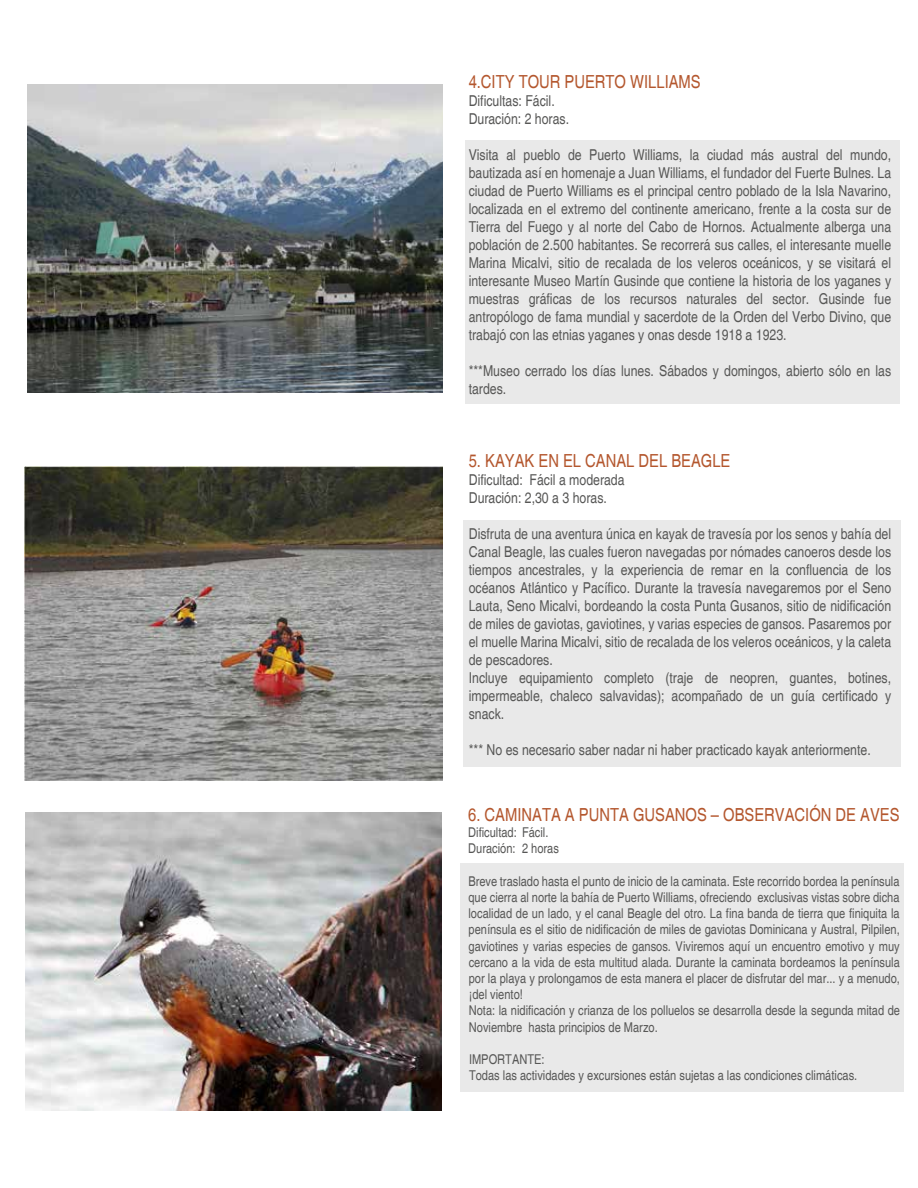
<style>
.page{position:relative;width:918px;height:1188px;background:#fff}
.page>*{position:absolute;margin:0;border:0;box-sizing:border-box;transform-origin:0 0}
.t1{font:condensed 18px "Helvetica";color:#b4572e}
.t2{font:condensed 15px/18px "Helvetica";color:#575756}
.t3{font:condensed 13.5px/16.2px "Helvetica";color:#575756}
</style>
<div class="page">
<div style="left:465px;top:140px;width:434px;height:264px;background:#e9e9e9"></div>
<div style="left:464px;top:520px;width:437px;height:247px;background:#e9e9e9"></div>
<div style="left:461px;top:863px;width:443px;height:229px;background:#e9e9e9"></div>
<img style="left:27px;top:85px;width:415px;height:307px">
<img style="left:26px;top:812px;width:416px;height:299px">
<img style="left:25px;top:467px;width:417px;height:313px">
<p class="t1" style="left:469px;top:71px;width:234px">4.CITY TOUR PUERTO WILLIAMS</p>
<p class="t2" style="left:469px;top:92px;width:102px">Dificultas: Fácil.<br>Duración: 2 horas.</p>
<p class="t2" style="left:469px;top:146px;width:424px;text-align:justify">Visita al pueblo de Puerto Williams, la ciudad más austral del mundo, bautizada así en homenaje a Juan Williams, el fundador del Fuerte Bulnes. La ciudad de Puerto Williams es el principal centro poblado de la Isla Navarino, localizada en el extremo del continente americano, frente a la costa sur de Tierra del Fuego y al norte del Cabo de Hornos. Actualmente alberga una población de 2.500 habitantes. Se recorrerá sus calles, el interesante muelle Marina Micalvi, sitio de recalada de los veleros oceánicos, y se visitará el interesante Museo Martín Gusinde que contiene la historia de los yaganes y muestras gráficas de los recursos naturales del sector. Gusinde fue antropólogo de fama mundial y sacerdote de la Orden del Verbo Divino, que trabajó con las etnias yaganes y onas desde 1918 a 1923.</p>
<p class="t2" style="left:469px;top:362px;width:424px">***Museo cerrado los días lunes. Sábados y domingos, abierto sólo en las tardes.</p>
<p class="t1" style="left:469px;top:450px;width:263px">5. KAYAK EN EL CANAL DEL BEAGLE</p>
<p class="t2" style="left:469px;top:471px;width:157px">Dificultad: Fácil a moderada<br>Duración: 2,30 a 3 horas.</p>
<p class="t2" style="left:469px;top:525px;width:424px">Disfruta de una aventura única en kayak de travesía por los senos y bahía del Canal Beagle, las cuales fueron navegadas por nómades canoeros desde los tiempos ancestrales, y la experiencia de remar en la confluencia de los océanos Atlántico y Pacífico. Durante la travesía navegaremos por el Seno Lauta, Seno Micalvi, bordeando la costa Punta Gusanos, sitio de nidificación de miles de gaviotas, gaviotines, y varias especies de gansos. Pasaremos por el muelle Marina Micalvi, sitio de recalada de los veleros oceánicos, y la caleta de pescadores.<br>Incluye equipamiento completo (traje de neopren, guantes, botines, impermeable, chaleco salvavidas); acompañado de un guía certificado y snack.</p>
<p class="t2" style="left:469px;top:741px;width:404px">*** No es necesario saber nadar ni haber practicado kayak anteriormente.</p>
<p class="t1" style="left:468px;top:804px;width:433px">6. CAMINATA A PUNTA GUSANOS – OBSERVACIÓN DE AVES</p>
<p class="t3" style="left:468px;top:824px;width:92px">Dificultad: Fácil.<br>Duración: 2 horas</p>
<p class="t3" style="left:468px;top:873px;width:433px">Breve traslado hasta el punto de inicio de la caminata. Este recorrido bordea la península que cierra al norte la bahía de Puerto Williams, ofreciendo exclusivas vistas sobre dicha localidad de un lado, y el canal Beagle del otro. La fina banda de tierra que finiquita la península es el sitio de nidificación de miles de gaviotas Dominicana y Austral, Pilpilen, gaviotines y varias especies de gansos. Viviremos aquí un encuentro emotivo y muy cercano a la vida de esta multitud alada. Durante la caminata bordeamos la península por la playa y prolongamos de esta manera el placer de disfrutar del mar... y a menudo, ¡del viento!<br>Nota: la nidificación y crianza de los polluelos se desarrolla desde la segunda mitad de Noviembre hasta principios de Marzo.</p>
<p class="t3" style="left:469px;top:1051px;width:390px">IMPORTANTE:<br>Todas las actividades y excursiones están sujetas a las condiciones climáticas.</p>
</div>
